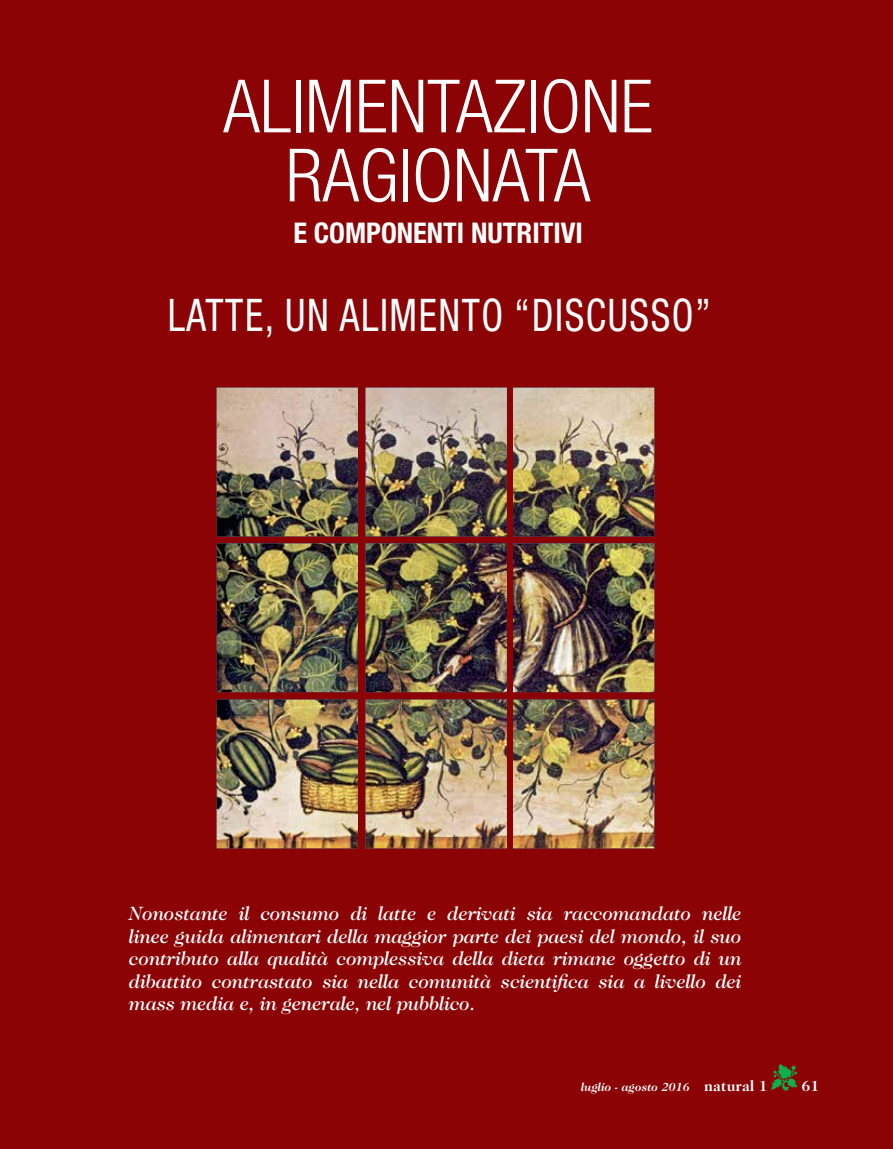
<style>
.page{position:relative;width:893px;height:1149px;background:#fff}
.page>*{position:absolute;margin:0;border:0;box-sizing:border-box;transform-origin:0 0}
.t1{font:300 condensed 73.5px/69px "Helvetica Neue";color:#fff;text-align:center}
.t2{font:condensed 45px "Helvetica Neue";letter-spacing:.04em;color:#fff;scale:.87 1}
.t3{font:700 condensed 28.5px "Helvetica Neue";color:#fff}
.t4{font:italic 500 19.5px/22.5px "Caslon 224 IT Cby BT";color:#fff;text-align:justify}
.t5{font:700 15px "Caslon 224 IT Cby BT";color:#fff}
.t6{font:italic 700 12px "Caslon 224 IT Cby BT";color:#fff}
.s1{color:#0db14b}
.s2{font-style:normal;font-size:15px}
</style>
<div class="page">
<div style="left:0;top:0;width:893px;height:1148px;background:#8b0304"></div>
<img style="left:217px;top:387px;width:437px;height:461px">
<h1 class="t1" style="left:223px;top:71px;width:431px">ALIMENTAZIONE<br>RAGIONATA</h1>
<h3 class="t3" style="left:293px;top:216px;width:291px">E COMPONENTI NUTRITIVI</h3>
<h2 class="t2" style="left:168px;top:289px;width:626px">LATTE, UN ALIMENTO “DISCUSSO”</h2>
<p class="t4" style="left:129px;top:901px;width:614px">Nonostante il consumo di latte e derivati sia raccomandato nelle linee guida alimentari della maggior parte dei paesi del mondo, il suo contributo alla qualità complessiva della dieta rimane oggetto di un dibattito contrastato sia nella comunità scientifica sia a livello dei mass media e, in generale, nel pubblico.</p>
<p class="t5" style="left:771px;top:1076px;width:49px"><span class="s1">▼</span> 61</p>
<p class="t6" style="left:581px;top:1079px;width:188px">luglio - agosto 2016 <span class="s2">natural 1</span></p>
</div>
